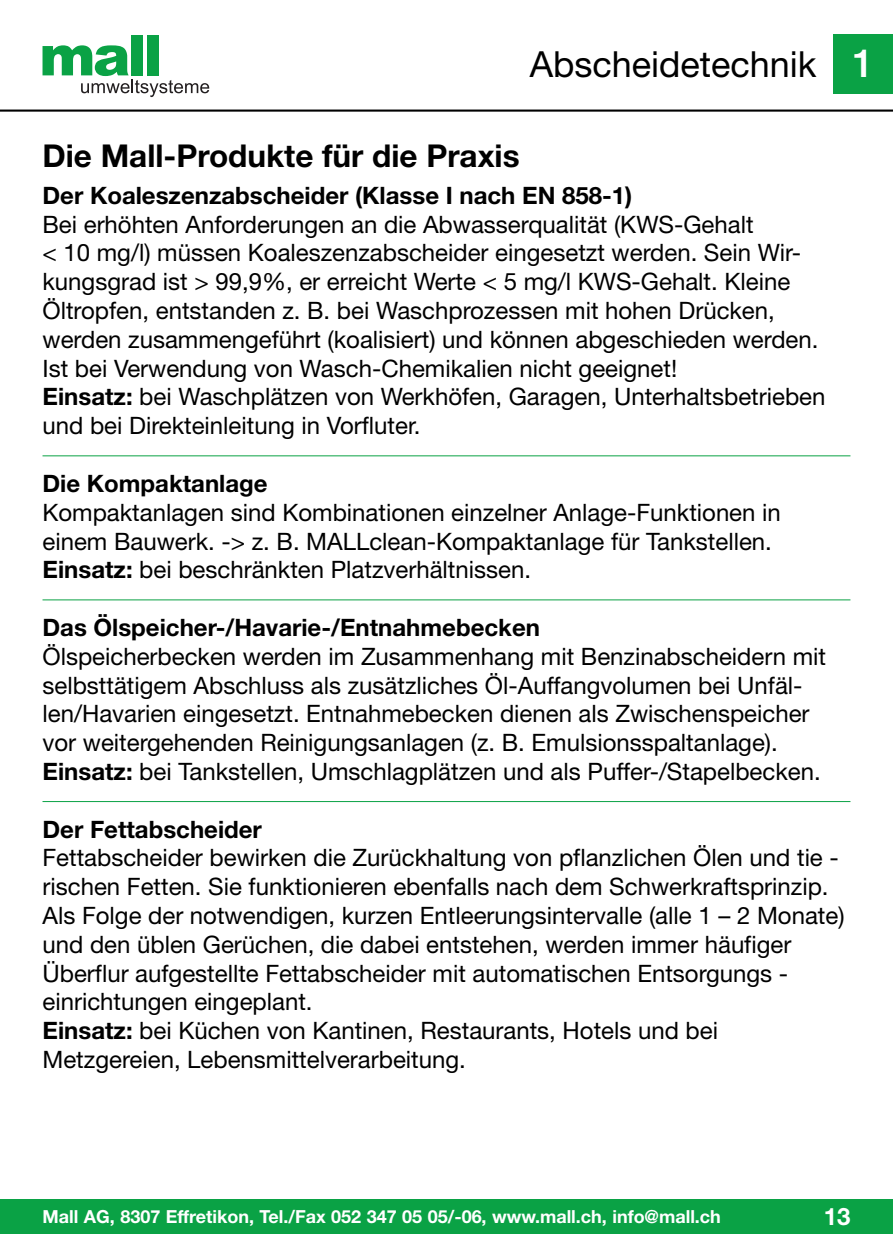
<style>
.page{position:relative;width:893px;height:1259px;background:#fff}
.page>*{position:absolute;margin:0;border:0;box-sizing:border-box;transform-origin:0 0}
.t1{font:36px "Helvetica Neue";color:#000}
.t2{font:700 31.5px "Helvetica Neue";color:#000}
.t3{font:24px/28.8px "Helvetica Neue";color:#000}
.t4{font:700 24px "Helvetica Neue";color:#fff}
.t5{font:700 18px "Helvetica Neue";color:#fff}
.s1{font-weight:500;font-size:39px;color:#fff}
.s2{font-weight:700}
</style>
<div class="page">
<hr style="left:0;top:110px;width:893px;height:2px;background:#000">
<div style="left:0;top:1199px;width:893px;height:34px;background:#0aa245"></div>
<div style="left:833px;top:34px;width:60px;height:60px;background:#0aa245"></div>
<div style="left:131px;top:35px;width:12px;height:40px;background:#0aa245"></div>
<div style="left:147px;top:35px;width:11px;height:40px;background:#0aa245"></div>
<svg style="left:43px;top:45px;width:166px;height:52px"></svg>
<hr style="left:43px;top:455px;width:807px;height:1px;background:#0aa245">
<hr style="left:43px;top:599px;width:807px;height:1px;background:#0aa245">
<hr style="left:43px;top:801px;width:807px;height:1px;background:#0aa245">
<p class="t1" style="left:530px;top:52px;width:346px">Abscheidetechnik <span class="s1">1</span></p>
<p class="t2" style="left:43px;top:145px;width:479px">Die Mall-Produkte für die Praxis</p>
<p class="t3" style="left:43px;top:183px;width:784px"><span class="s2">Der Koaleszenzabscheider (Klasse I nach EN 858-1)<br></span>Bei erhöhten Anforderungen an die Abwasserqualität (KWS-Gehalt<br>&lt; 10 mg/l) müssen Koaleszenzabscheider eingesetzt werden. Sein Wir&shy;kungsgrad ist &gt; 99,9%, er erreicht Werte &lt; 5 mg/l KWS-Gehalt. Kleine Öltropfen, entstanden z. B. bei Waschprozessen mit hohen Drücken, werden zusammengeführt (koalisiert) und können abge schieden werden.<br>Ist bei Verwendung von Wasch-Chemikalien nicht geeignet!<br><span class="s2">Einsatz:</span> bei Waschplätzen von Werkhöfen, Garagen, Unterhaltsbe trieben und bei Direkteinleitung in Vorfluter.</p>
<p class="t3" style="left:43px;top:471px;width:740px"><span class="s2">Die Kompaktanlage<br></span>Kompaktanlagen sind Kombinationen einzelner Anlage-Funktionen in einem Bauwerk. -&gt; z. B. MALLclean-Kompaktanlage für Tankstellen.<br><span class="s2">Einsatz:</span> bei beschränkten Platzverhältnissen.</p>
<p class="t3" style="left:43px;top:615px;width:785px"><span class="s2">Das Ölspeicher-/Havarie-/Entnahmebecken<br></span>Ölspeicherbecken werden im Zusammenhang mit Benzinabscheidern mit selbsttätigem Abschluss als zusätzliches Öl-Auffangvolumen bei Unfäl&shy;len/Havarien eingesetzt. Entnahmebecken dienen als Zwischenspeicher vor weitergehenden Reinigungsanlagen (z. B. Emulsionsspaltanlage).<br><span class="s2">Einsatz:</span> bei Tankstellen, Umschlagplätzen und als Puffer-/Stapel becken.</p>
<p class="t3" style="left:43px;top:817px;width:803px"><span class="s2">Der Fettabscheider<br></span>Fettabscheider bewirken die Zurückhaltung von pflanzlichen Ölen und tie - rischen Fetten. Sie funktionieren ebenfalls nach dem Schwerkraftsprinzip.<br>Als Folge der notwendigen, kurzen Entleerungsintervalle (alle 1 – 2 Monate) und den üblen Gerüchen, die dabei entstehen, werden immer häufiger Überflur aufgestellte Fettabscheider mit automatischen Entsorgungs - einrichtungen eingeplant.<br><span class="s2">Einsatz:</span> bei Küchen von Kantinen, Restaurants, Hotels und bei<br>Metz gereien, Lebensmittelverarbeitung.</p>
<p class="t5" style="left:43px;top:1210px;width:680px">Mall AG, 8307 Effretikon, Tel./Fax 052 347 05 05/-06, www.mall.ch, info@mall.ch</p>
<p class="t4" style="left:824px;top:1207px;width:28px">13</p>
</div>
